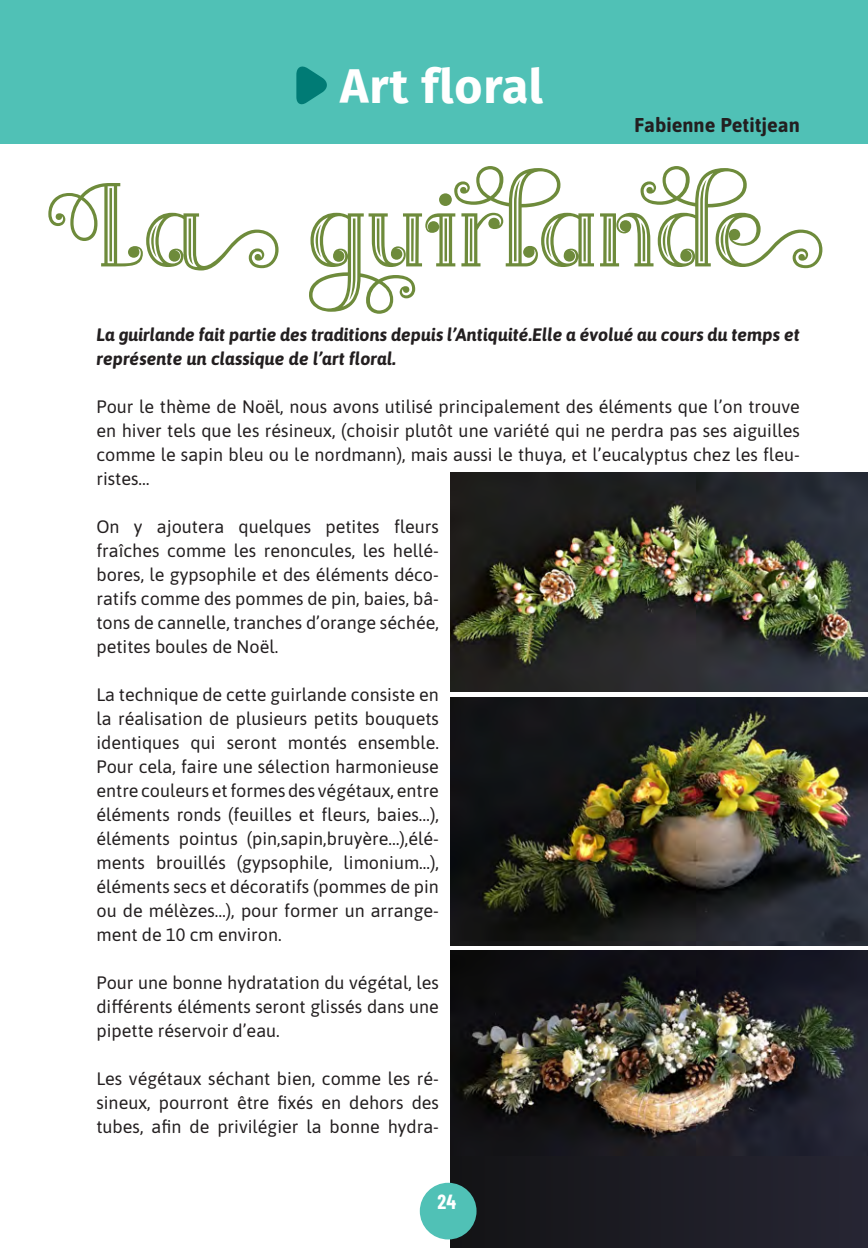
<style>
.page{position:relative;width:868px;height:1248px;background:#fff}
.page>*{position:absolute;margin:0;border:0;box-sizing:border-box;transform-origin:0 0}
.t1{font:118.6px "Merrycle Carved";letter-spacing:-.01em;color:#6e8b3b}
.t2{font:700 48px "Fira Sans";letter-spacing:.02em;color:#fff}
.t3{font:700 20px "Asap";color:#231f20}
.t4{font:700 20px "Barlow Condensed";color:#fff}
.t5{font:18px/24px "Asap";color:#231f20;text-align:justify}
.t6{font:italic 700 18px/24px "Asap";color:#231f20}
</style>
<div class="page">
<img style="left:450px;top:472px;width:417px;height:219px">
<img style="left:450px;top:697px;width:417px;height:247px">
<div style="left:450px;top:950px;width:417px;height:297px;background:linear-gradient(to right,#131416,#272533)"></div>
<img style="left:450px;top:950px;width:417px;height:205px">
<div style="left:0;top:0;width:867px;height:144px;background:#50c1b6"></div>
<svg style="left:296px;top:66px;width:31px;height:39px"></svg>
<div style="left:420px;top:1182px;width:56px;height:57px;background:#50c1b6;border-radius:50%"></div>
<h2 class="t2" style="left:340px;top:46px;width:204px">Art floral</h2>
<p class="t3" style="left:634px;top:111px;width:167px">Fabienne Petitjean</p>
<h1 class="t1" style="left:96px;top:159px;width:727px">La guirlande</h1>
<p class="t6" style="left:96px;top:321px;width:704px">La guirlande fait partie des traditions depuis l’Antiquité.Elle a évolué au cours du temps et représente un classique de l’art floral.</p>
<p class="t5" style="left:96px;top:393px;width:705px">Pour le thème de Noël, nous avons utilisé principalement des éléments que l’on trouve en hiver tels que les résineux, (choisir plutôt une variété qui ne perdra pas ses aiguilles comme le sapin bleu ou le nordmann), mais aussi le thuya, et l’eucalyptus chez les fleu&shy;ristes…</p>
<p class="t5" style="left:96px;top:513px;width:344px">On y ajoutera quelques petites fleurs fraîches comme les renoncules, les hellé&shy;bores, le gypsophile et des éléments déco&shy;ratifs comme des pommes de pin, baies, bâ&shy;tons de cannelle, tranches d’orange séchée, petites boules de Noël.</p>
<p class="t5" style="left:96px;top:681px;width:344px">La technique de cette guirlande consiste en la réalisation de plusieurs petits bouquets identiques qui seront montés ensemble.<br>Pour cela, faire une sélection harmonieuse entre couleurs et formes des végétaux, entre éléments ronds (feuilles et fleurs, baies…), éléments pointus (pin,sapin,bruyère…),élé&shy;ments brouillés (gypsophile, limonium...), éléments secs et décoratifs (pommes de pin ou de mélèzes…), pour former un arrange&shy;ment de 10 cm environ.</p>
<p class="t5" style="left:96px;top:969px;width:344px">Pour une bonne hydratation du végétal, les différents éléments seront glissés dans une pipette réservoir d’eau.</p>
<p class="t5" style="left:96px;top:1065px;width:344px">Les végétaux séchant bien, comme les ré&shy;sineux, pourront être fixés en dehors des tubes, afin de privilégier la bonne hydra-</p>
<p class="t4" style="left:437px;top:1187px;width:20px">24</p>
</div>
